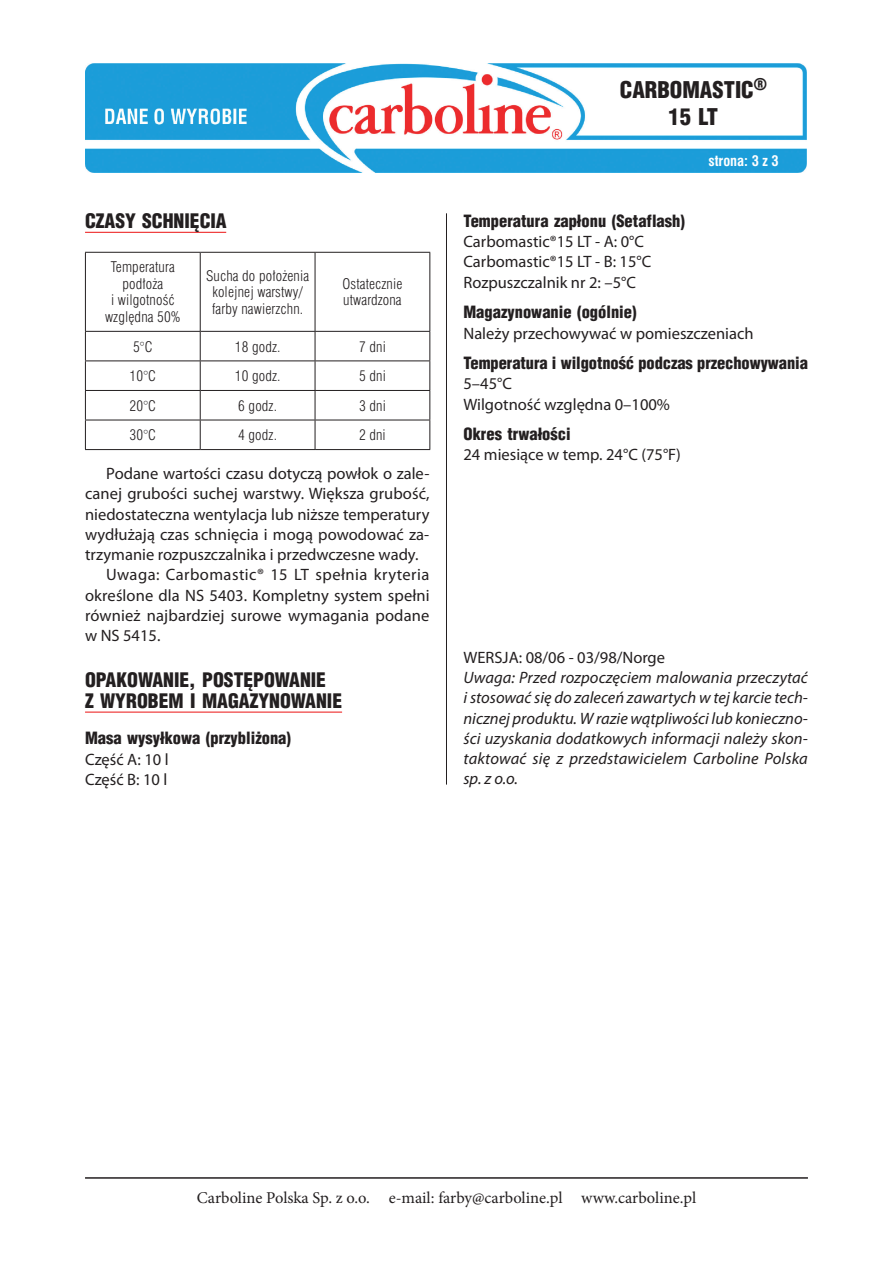
<style>
.page{position:relative;width:893px;height:1263px;background:#fff}
.page>*{position:absolute;margin:0;border:0;box-sizing:border-box;transform-origin:0 0}
.t1{font:900 22.5px/27px "Switzerland Cond";color:#231f20;text-align:center}
.t2{font:900 19.5px/20.7px "Switzerland Cond";color:#231f20}
.t3{font:16.5px/20.2px "Myriad Pro";color:#231f20}
.t4{font:italic 16.5px/20.2px "Myriad Pro";letter-spacing:.01em;color:#231f20;text-align:justify}
.t5{font:900 16.5px "Switzerland Cond";color:#231f20}
.t6{font:16.5px "Minion Pro";color:#231f20}
.t7{font:16.5px "Myriad Pro";letter-spacing:.025em;color:#231f20}
.t8{font:13.5px/16.5px "Swis 721 Lt Cn PL";letter-spacing:.01em;color:#231f20;text-align:center}
.t9{font:700 13.5px "Swis 721 Cn PL";color:#fff}
</style>
<div class="page">
<hr style="left:85px;top:1177px;width:723px;height:2px;background:#231f20">
<img style="left:85px;top:64px;width:721px;height:108px">
<hr style="left:446px;top:213px;width:1px;height:571px;background:#231f20">
<hr style="left:85px;top:232px;width:141px;height:1px;background:#ee2d2d">
<hr style="left:85px;top:711px;width:257px;height:2px;background:#ee2d2d">
<hr style="left:85px;top:252px;width:115px;height:1px;background:#231f20">
<hr style="left:85px;top:253px;width:1px;height:78px;background:#231f20">
<hr style="left:200px;top:252px;width:115px;height:1px;background:#231f20">
<hr style="left:200px;top:253px;width:1px;height:78px;background:#231f20">
<hr style="left:315px;top:252px;width:115px;height:1px;background:#231f20">
<hr style="left:315px;top:253px;width:1px;height:78px;background:#231f20">
<hr style="left:429px;top:253px;width:1px;height:78px;background:#231f20">
<hr style="left:85px;top:331px;width:115px;height:1px;background:#231f20">
<hr style="left:200px;top:331px;width:115px;height:1px;background:#231f20">
<hr style="left:315px;top:331px;width:115px;height:1px;background:#231f20">
<hr style="left:85px;top:360px;width:115px;height:1px;background:#231f20">
<hr style="left:200px;top:360px;width:115px;height:1px;background:#231f20">
<hr style="left:315px;top:360px;width:115px;height:1px;background:#231f20">
<hr style="left:85px;top:390px;width:115px;height:1px;background:#231f20">
<hr style="left:200px;top:390px;width:115px;height:1px;background:#231f20">
<hr style="left:315px;top:390px;width:115px;height:1px;background:#231f20">
<hr style="left:85px;top:420px;width:115px;height:1px;background:#231f20">
<svg style="left:85px;top:332px;width:1px;height:117px"></svg>
<hr style="left:200px;top:420px;width:115px;height:1px;background:#231f20">
<svg style="left:200px;top:332px;width:1px;height:117px"></svg>
<hr style="left:315px;top:420px;width:115px;height:1px;background:#231f20">
<svg style="left:315px;top:332px;width:1px;height:117px"></svg>
<svg style="left:429px;top:332px;width:1px;height:117px"></svg>
<hr style="left:85px;top:449px;width:115px;height:1px;background:#231f20">
<hr style="left:200px;top:449px;width:115px;height:1px;background:#231f20">
<hr style="left:315px;top:449px;width:115px;height:1px;background:#231f20">
<h1 class="t1" style="left:620px;top:75px;width:149px">CARBOMASTIC<sup>®<br></sup>15 LT</h1>
<p class="t2" style="left:85px;top:210px;width:143px">CZASY SCHNIĘCIA</p>
<p class="t8" style="left:105px;top:259px;width:77px">Temperatura podłoża<br>i wilgotność względna 50%</p>
<p class="t8" style="left:206px;top:267px;width:105px">Sucha do położenia kolejnej warstwy/ farby nawierzchn.</p>
<p class="t8" style="left:342px;top:275px;width:61px;text-align:left">Ostatecznie utwardzona</p>
<p class="t8" style="left:133px;top:338px;width:21px">5°C</p>
<p class="t8" style="left:235px;top:338px;width:47px">18 godz.</p>
<p class="t8" style="left:359px;top:338px;width:28px">7 dni</p>
<p class="t8" style="left:130px;top:368px;width:28px">10°C</p>
<p class="t8" style="left:235px;top:368px;width:47px">10 godz.</p>
<p class="t8" style="left:359px;top:368px;width:28px">5 dni</p>
<p class="t8" style="left:130px;top:397px;width:28px">20°C</p>
<p class="t8" style="left:238px;top:397px;width:40px">6 godz.</p>
<p class="t8" style="left:359px;top:397px;width:28px">3 dni</p>
<p class="t8" style="left:130px;top:427px;width:28px">30°C</p>
<p class="t8" style="left:238px;top:427px;width:40px">4 godz.</p>
<p class="t8" style="left:359px;top:427px;width:28px">2 dni</p>
<p class="t3" style="left:106px;top:464px;width:325px">Podane wartości czasu dotyczą powłok o zale-</p>
<p class="t3" style="left:85px;top:484px;width:346px">canej grubości suchej warstwy. Większa grubość,</p>
<p class="t3" style="left:85px;top:504px;width:346px">niedostateczna wentylacja lub niższe temperatury</p>
<p class="t3" style="left:85px;top:525px;width:346px">wydłużają czas schnięcia i mogą powodować za-</p>
<p class="t3" style="left:85px;top:545px;width:335px">trzymanie rozpuszczalnika i przedwczesne wady.</p>
<p class="t7" style="left:106px;top:566px;width:325px">Uwaga: Carbomastic® 15 LT spełnia kryteria</p>
<p class="t3" style="left:85px;top:585px;width:346px">określone dla NS 5403. Kompletny system spełni</p>
<p class="t3" style="left:85px;top:606px;width:346px">również najbardziej surowe wymagania podane</p>
<p class="t3" style="left:85px;top:626px;width:77px">w NS 5415.</p>
<p class="t2" style="left:85px;top:669px;width:259px">OPAKOWANIE, POSTĘPOWANIE<br>Z WYROBEM I MAGAZYNOWANIE</p>
<p class="t5" style="left:85px;top:728px;width:208px">Masa wysyłkowa (przybliżona)</p>
<p class="t3" style="left:85px;top:749px;width:85px">Część A: 10 l<br>Część B: 10 l</p>
<p class="t9" style="left:708px;top:152px;width:72px">strona: 3 z 3</p>
<p class="t5" style="left:463px;top:210px;width:223px">Temperatura zapłonu (Setaflash)</p>
<p class="t3" style="left:463px;top:232px;width:189px">Carbomastic®15 LT - A: 0°C<br>Carbomastic®15 LT - B: 15°C<br>Rozpuszczalnik nr 2: –5°C</p>
<p class="t5" style="left:463px;top:302px;width:175px">Magazynowanie (ogólnie)</p>
<p class="t3" style="left:463px;top:323px;width:292px">Należy przechowywać w pomieszczeniach</p>
<p class="t5" style="left:463px;top:352px;width:346px">Temperatura i wilgotność podczas przechowywania</p>
<p class="t3" style="left:463px;top:374px;width:208px">5–45°C<br>Wilgotność względna 0–100%</p>
<p class="t5" style="left:463px;top:423px;width:109px">Okres trwałości</p>
<p class="t3" style="left:463px;top:445px;width:219px">24 miesiące w temp. 24°C (75°F)</p>
<p class="t3" style="left:463px;top:648px;width:203px">WERSJA: 08/06 - 03/98/Norge</p>
<p class="t4" style="left:463px;top:667px;width:346px">Uwaga: Przed rozpoczęciem malowania przeczytać i stosować się do zaleceń zawartych w tej karcie tech&shy;nicznej produktu. W razie wątpliwości lub konieczno&shy;ści uzyskania dodatkowych informacji należy skon&shy;taktować się z przedstawicielem Carboline Polska sp. z o.o.</p>
<p class="t6" style="left:197px;top:1187px;width:501px">Carboline Polska Sp. z o.o. e-mail: farby@carboline.pl www.carboline.pl</p>
</div>
